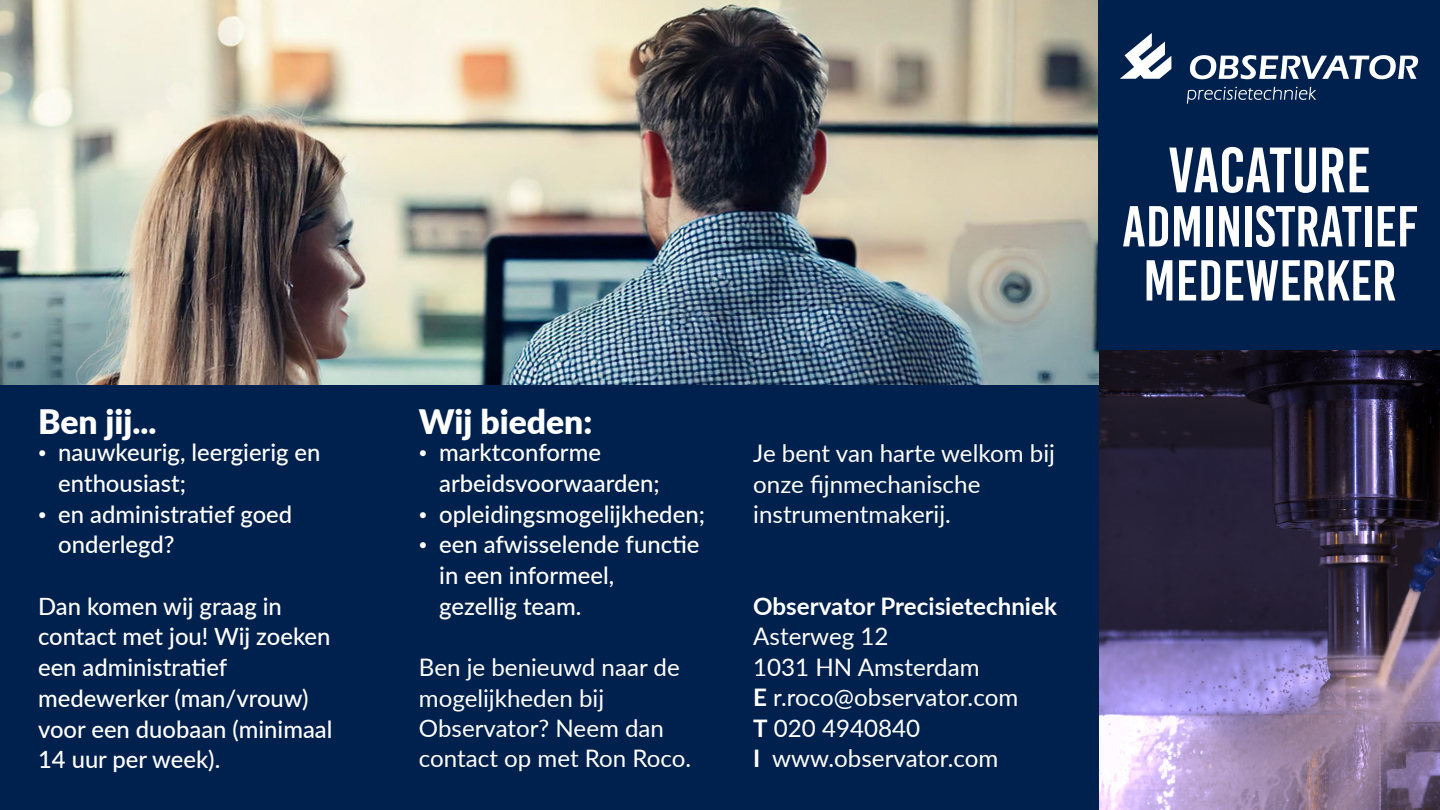
<style>
.page{position:relative;width:1440px;height:810px;background:#fff}
.page>*{position:absolute;margin:0;border:0;box-sizing:border-box;transform-origin:0 0}
.t1{font:63.9px "Bebas Kai";color:#fff}
.t2{font:57.6px/54.1px "Bebas Kai";color:#fff;text-align:center}
.t3{font:900 33.7px "Lato";color:#fff}
.t4{font:24.2px/30.5px "Lato";color:#fff}
.t5{font:700 24.2px "Lato";color:#fff}
.t6{font:24.1px/30.4px "Lato";color:#fff}
.t7{font:500 23.9px/30.8px "Lato";color:#fff}
.t8{font:500 23.8px/30.7px "Lato";color:#fff}
.s1{font-family:"Times New Roman";font-weight:400}
.s2{font-weight:700}
</style>
<div class="page">
<img style="left:1099px;top:350px;width:341px;height:460px">
<img style="left:0;top:0;width:1099px;height:386px">
<div style="left:1099px;top:0;width:341px;height:350px;background:#00214d"></div>
<div style="left:0;top:386px;width:1099px;height:424px;background:#00214d"></div>
<img style="left:1121px;top:33px;width:297px;height:70px">
<h3 class="t3" style="left:38px;top:396px;width:120px">Ben jij...</h3>
<h3 class="t3" style="left:419px;top:396px;width:175px">Wij bieden:</h3>
<p class="t8" style="left:58px;top:436px;width:264px;text-indent:-20px"><span class="s1">•</span> nauwkeurig, leergierig en enthousiast;</p>
<p class="t8" style="left:58px;top:498px;width:235px;text-indent:-20px"><span class="s1">•</span> en administratief goed onderlegd?</p>
<p class="t8" style="left:38px;top:590px;width:296px">Dan komen wij graag in contact met jou! Wij zoeken een administratief medewerker (man/vrouw) voor een duobaan (minimaal<br>14 uur per week).</p>
<p class="t7" style="left:439px;top:436px;width:222px;text-indent:-20px"><span class="s1">•</span> marktconforme arbeidsvoorwaarden;</p>
<p class="t7" style="left:419px;top:498px;width:288px"><span class="s1">•</span> opleidingsmogelijkheden;</p>
<p class="t7" style="left:439px;top:528px;width:262px;text-indent:-20px"><span class="s1">•</span> een afwisselende functie in een informeel,<br>gezellig team.</p>
<p class="t6" style="left:419px;top:651px;width:274px">Ben je benieuwd naar de mogelijkheden bij<br>Observator? Neem dan contact op met Ron Roco.</p>
<p class="t4" style="left:753px;top:437px;width:303px">Je bent van harte welkom bij onze fijnmechanische instrumentmakerij.</p>
<p class="t5" style="left:753px;top:588px;width:305px">Observator Precisietechniek</p>
<p class="t4" style="left:753px;top:620px;width:267px">Asterweg 12<br>1031 HN Amsterdam<br><span class="s2">E</span> r.roco@observator.com<br><span class="s2">T</span> 020 4940840<br><span class="s2">I</span> www.observator.com</p>
<h1 class="t1" style="left:1168px;top:136px;width:204px">VACATURE</h1>
<h2 class="t2" style="left:1122px;top:200px;width:297px">ADMINISTRATIEF<br>MEDEWERKER</h2>
</div>
